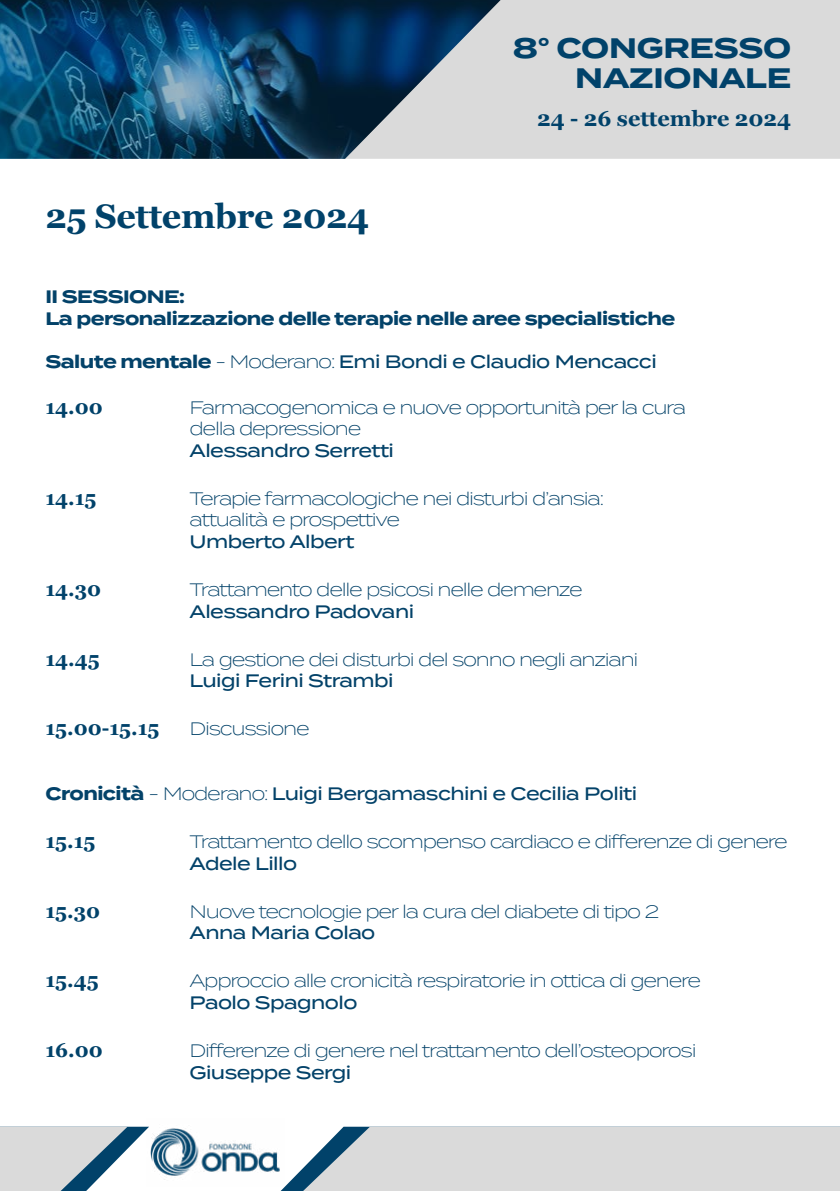
<style>
.page{position:relative;width:840px;height:1191px;background:#fff}
.page>*{position:absolute;margin:0;border:0;box-sizing:border-box;transform-origin:0 0}
.t1{font:700 34px "Georgia";letter-spacing:-.01em;color:#01426a}
.t2{font:700 28.2px/30.4px "Termina";letter-spacing:-.01em;color:#01426a;text-align:right}
.t3{font:700 21.6px "Georgia";color:#01426a}
.t4{font:700 20px "Georgia";color:#01426a}
.t5{font:300 18px/21.6px "Termina";letter-spacing:-.07em;color:#034269}
.t6{font:500 18px "Termina";letter-spacing:-.03em;color:#034269}
.t7{font:700 18px/21.6px "Termina";letter-spacing:-.03em;color:#034269}
.s1{font-weight:700}
.s2{font-weight:300}
</style>
<div class="page">
<div style="left:511px;top:0;width:328px;height:159px;background:#dadada"></div>
<svg style="left:0;top:1126px;width:146px;height:65px"></svg>
<svg style="left:280px;top:1126px;width:559px;height:65px"></svg>
<img style="left:146px;top:1126px;width:138px;height:60px">
<svg style="left:0;top:0;width:511px;height:159px"></svg>
<h1 class="t1" style="left:45px;top:191px;width:325px">25 Settembre 2024</h1>
<h2 class="t2" style="left:512px;top:33px;width:280px">8° CONGRESSO<br>NAZIONALE</h2>
<p class="t3" style="left:537px;top:102px;width:255px">24 - 26 settembre 2024</p>
<p class="t7" style="left:45px;top:286px;width:631px">II SESSIONE:<br>La personalizzazione delle terapie nelle aree specialistiche</p>
<p class="t6" style="left:45px;top:348px;width:612px"><span class="s1">Salute mentale</span> <span class="s2">- Moderano:</span> Emi Bondi e Claudio Mencacci</p>
<p class="t4" style="left:45px;top:391px;width:59px">14.00</p>
<p class="t5" style="left:189px;top:395px;width:498px">Farmacogenomica e nuove opportunità per la cura della depressione</p>
<p class="t6" style="left:189px;top:437px;width:206px">Alessandro Serretti</p>
<p class="t4" style="left:45px;top:483px;width:53px">14.15</p>
<p class="t5" style="left:189px;top:487px;width:415px">Terapie farmacologiche nei disturbi d’ansia: attualità e prospettive</p>
<p class="t6" style="left:189px;top:528px;width:166px">Umberto Albert</p>
<p class="t4" style="left:45px;top:574px;width:57px">14.30</p>
<p class="t5" style="left:189px;top:578px;width:394px">Trattamento delle psicosi nelle demenze</p>
<p class="t6" style="left:189px;top:598px;width:226px">Alessandro Padovani</p>
<p class="t4" style="left:45px;top:643px;width:56px">14.45</p>
<p class="t5" style="left:189px;top:647px;width:450px">La gestione dei disturbi del sonno negli anziani</p>
<p class="t6" style="left:189px;top:667px;width:205px">Luigi Ferini Strambi</p>
<p class="t4" style="left:45px;top:713px;width:116px">15.00-15.15</p>
<p class="t5" style="left:189px;top:717px;width:121px">Discussione</p>
<p class="t6" style="left:45px;top:780px;width:593px"><span class="s1">Cronicità</span> <span class="s2">- Moderano:</span> Luigi Bergamaschini e Cecilia Politi</p>
<p class="t4" style="left:45px;top:826px;width:52px">15.15</p>
<p class="t5" style="left:189px;top:830px;width:599px">Trattamento dello scompenso cardiaco e differenze di genere</p>
<p class="t6" style="left:189px;top:850px;width:109px">Adele Lillo</p>
<p class="t4" style="left:45px;top:895px;width:56px">15.30</p>
<p class="t5" style="left:189px;top:899px;width:471px">Nuove tecnologie per la cura del diabete di tipo 2</p>
<p class="t6" style="left:189px;top:919px;width:187px">Anna Maria Colao</p>
<p class="t4" style="left:45px;top:965px;width:55px">15.45</p>
<p class="t5" style="left:189px;top:969px;width:512px">Approccio alle cronicità respiratorie in ottica di genere</p>
<p class="t6" style="left:189px;top:989px;width:169px">Paolo Spagnolo</p>
<p class="t4" style="left:45px;top:1035px;width:59px">16.00</p>
<p class="t5" style="left:189px;top:1039px;width:508px">Differenze di genere nel trattamento dell’osteoporosi</p>
<p class="t6" style="left:189px;top:1059px;width:163px">Giuseppe Sergi</p>
</div>
